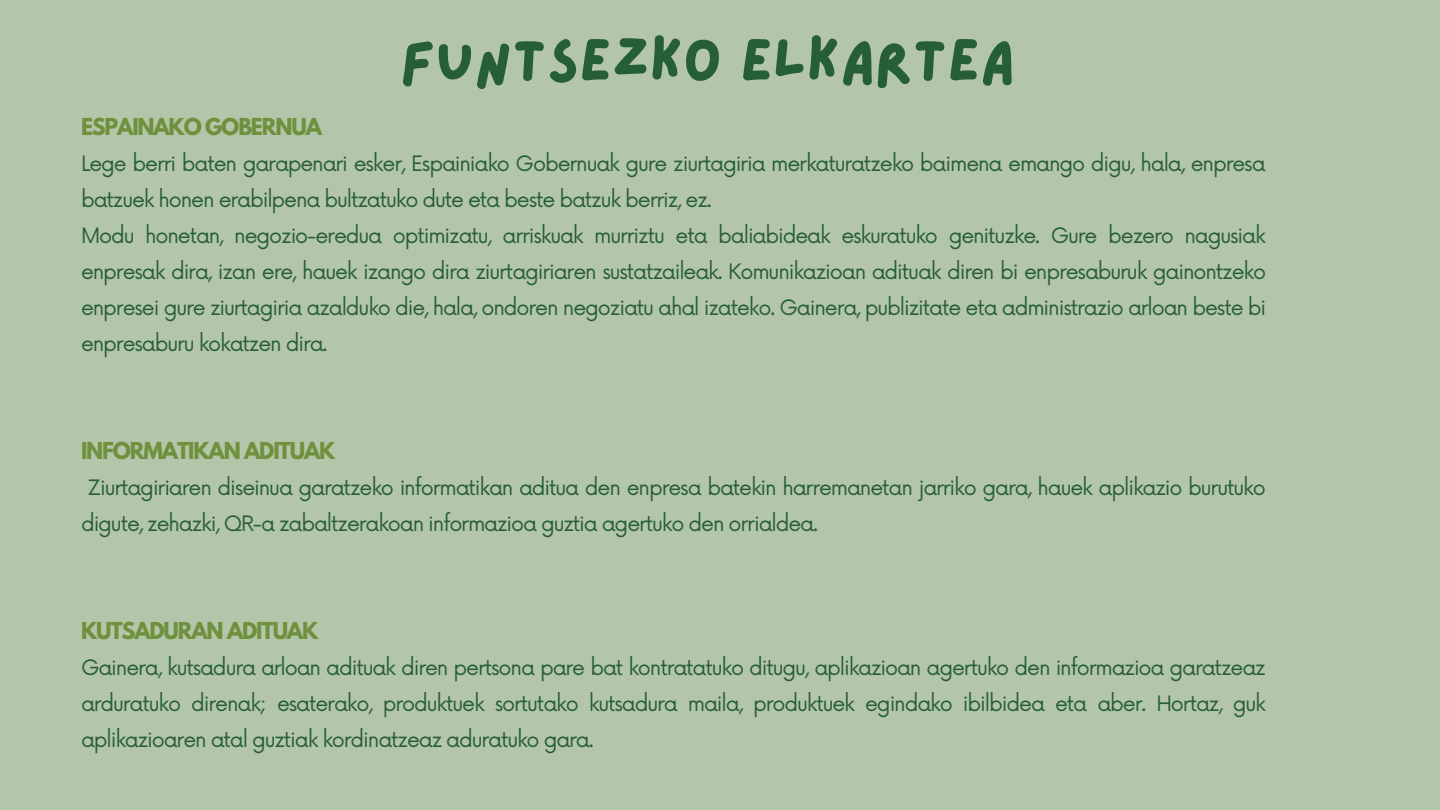
<style>
.page{position:relative;width:1440px;height:810px;background:#b4c6a9}
.page>*{position:absolute;margin:0;border:0;box-sizing:border-box;transform-origin:0 0}
.t1{font:60px "Lazydog";color:#265e39}
.t2{font:20.7px/36px "Now";letter-spacing:-.055em;color:#265e39}
.t3{font:700 20.7px "League Spartan";letter-spacing:-.055em;color:#6f913d}
</style>
<div class="page">
<h1 class="t1" style="left:400px;top:32px;width:616px">FUNTSEZKO ELKARTEA</h1>
<p class="t3" style="left:81px;top:117px;width:242px">ESPAINAKO GOBERNUA</p>
<p class="t2" style="left:81px;top:147px;width:1187px">Lege berri baten garapenari esker, Espainiako Gobernuak gure ziurtagiria merkaturatzeko baimena emango digu, hala, enpresa batzuek honen erabilpena bultzatuko dute eta beste batzuk berriz, ez.<br>Modu honetan, negozio-eredua optimizatu, arriskuak murriztu eta baliabideak eskuratuko genituzke. Gure bezero nagusiak enpresak dira, izan ere, hauek izango dira ziurtagiriaren sustatzaileak. Komunikazioan adituak diren bi enpresaburuk gainontzeko enpresei gure ziurtagiria azalduko die, hala, ondoren negoziatu ahal izateko. Gainera, publizitate eta administrazio arloan beste bi enpresaburu kokatzen dira.</p>
<p class="t3" style="left:81px;top:441px;width:256px">INFORMATIKAN ADITUAK</p>
<p class="t2" style="left:81px;top:471px;width:1186px;text-indent:7px">Ziurtagiriaren diseinua garatzeko informatikan aditua den enpresa batekin harremanetan jarriko gara, hauek aplikazio burutuko digute, zehazki, QR-a zabaltzerakoan informazioa guztia agertuko den orrialdea.</p>
<p class="t3" style="left:81px;top:621px;width:239px">KUTSADURAN ADITUAK</p>
<p class="t2" style="left:81px;top:651px;width:1186px;text-align:justify">Gainera, kutsadura arloan adituak diren pertsona pare bat kontratatuko ditugu, aplikazioan agertuko den informazioa garatzeaz arduratuko direnak; esaterako, produktuek sortutako kutsadura maila, produktuek egindako ibilbidea eta aber. Hortaz, guk aplikazioaren atal guztiak kordinatzeaz aduratuko gara.</p>
</div>
